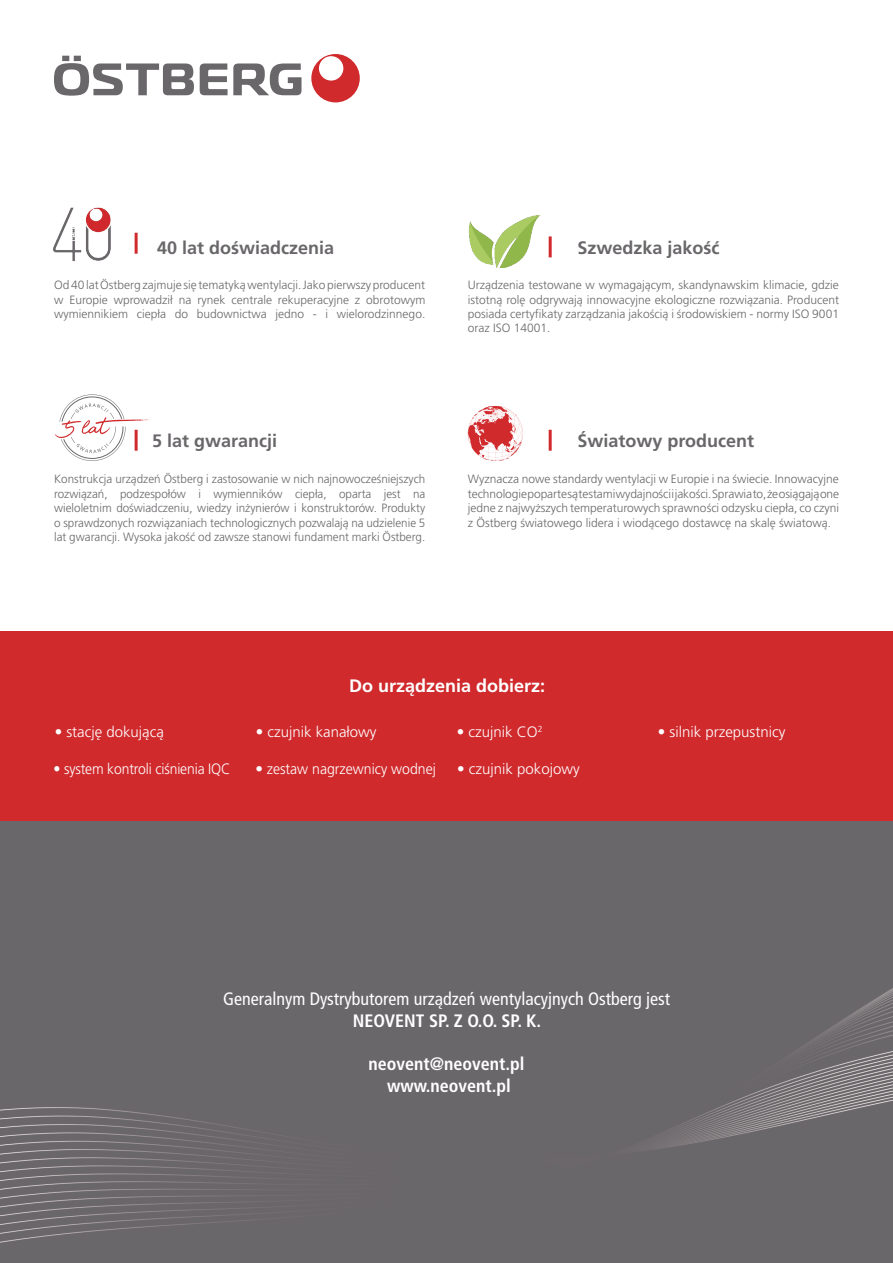
<style>
.page{position:relative;width:893px;height:1263px;background:#fff}
.page>*{position:absolute;margin:0;border:0;box-sizing:border-box;transform-origin:0 0}
.t1{font:700 18px "Frutiger LT Pro";color:#6a676a}
.t2{font:condensed 18px "Frutiger LT Pro";color:#fff}
.t3{font:700 condensed 18px/21.6px "Frutiger LT Pro";color:#fff;text-align:center}
.t4{font:700 18px "Frutiger LT Pro";color:#fff}
.t5{font:300 15px "Frutiger LT Pro";color:#fff}
.t6{font:300 15px "Frutiger LT Pro";color:#fff;scale:.93 1}
.t7{font:300 15px "Frutiger LT Pro";color:#fff;scale:.94 1}
.t8{font:300 12px/14.4px "Frutiger LT Pro";color:#6a676a;text-align:justify}
.s1{font-family:"Helvetica Neue CE";font-weight:400}
</style>
<div class="page">
<img style="left:0;top:54px;width:893px;height:1209px">
<div style="left:0;top:631px;width:893px;height:190px;background:#d02a2d"></div>
<div style="left:311px;top:54px;width:49px;height:48px;background:#d02a2d;border-radius:50%"></div>
<div style="left:319px;top:56px;width:24px;height:25px;background:#fff;border-radius:50%"></div>
<svg style="left:54px;top:56px;width:140px;height:40px"></svg>
<svg style="left:200px;top:63px;width:101px;height:32px"></svg>
<img style="left:53px;top:201px;width:60px;height:64px">
<img style="left:468px;top:213px;width:73px;height:55px">
<svg style="left:468px;top:406px;width:55px;height:55px"></svg>
<hr style="left:135px;top:233px;width:3px;height:21px;background:#d02a2d">
<hr style="left:549px;top:430px;width:3px;height:21px;background:#d02a2d">
<hr style="left:549px;top:236px;width:3px;height:21px;background:#d02a2d">
<svg style="left:55px;top:394px;width:97px;height:67px"></svg>
<h1 class="t1" style="left:157px;top:237px;width:179px">40 lat doświadczenia</h1>
<h1 class="t1" style="left:577px;top:237px;width:144px">Szwedzka jakość</h1>
<p class="t8" style="left:54px;top:278px;width:373px">Od 40 lat Östberg zajmuje się tematyką wentylacji. Jako pierwszy producent w Europie wprowadził na rynek centrale rekuperacyjne z obrotowym wymiennikiem ciepła do budownictwa jedno - i wielorodzinnego.</p>
<p class="t8" style="left:468px;top:278px;width:373px">Urządzenia testowane w wymagającym, skandynawskim klimacie, gdzie istotną rolę odgrywają innowacyjne ekologiczne rozwiązania. Producent posiada certyfikaty zarządzania jakością i środowiskiem - normy ISO 9001 oraz ISO 14001.</p>
<h1 class="t1" style="left:152px;top:430px;width:127px">5 lat gwarancji</h1>
<h1 class="t1" style="left:577px;top:430px;width:178px">Światowy producent</h1>
<p class="t8" style="left:54px;top:472px;width:373px">Konstrukcja urządzeń Östberg i zastosowanie w nich najnowocześniejszych rozwiązań, podzespołów i wymienników ciepła, oparta jest na wieloletnim doświadczeniu, wiedzy inżynierów i konstruktorów. Produkty o sprawdzonych rozwiązaniach technologicznych pozwalają na udzielenie 5 lat gwarancji. Wysoka jakość od zawsze stanowi fundament marki Östberg.</p>
<p class="t8" style="left:468px;top:472px;width:373px">Wyznacza nowe standardy wentylacji w Europie i na świecie. Innowacyjne technologie poparte są testami wydajności i jakości. Sprawia to, że osiągają one jedne z najwyższych temperaturowych sprawności odzysku ciepła, co czyni z Östberg światowego lidera i wiodącego dostawcę na skalę światową.</p>
<h1 class="t4" style="left:349px;top:674px;width:198px">Do urządzenia dobierz:</h1>
<p class="t5" style="left:55px;top:723px;width:111px"><span class="s1">•</span> stację dokującą</p>
<p class="t5" style="left:256px;top:723px;width:122px"><span class="s1">•</span> czujnik kanałowy</p>
<p class="t5" style="left:457px;top:723px;width:87px"><span class="s1">•</span> czujnik CO<sup>2</sup></p>
<p class="t5" style="left:658px;top:723px;width:129px"><span class="s1">•</span> silnik przepustnicy</p>
<p class="t6" style="left:54px;top:760px;width:192px"><span class="s1">•</span> system kontroli ciśnienia IQC</p>
<p class="t7" style="left:255px;top:760px;width:194px"><span class="s1">•</span> zestaw nagrzewnicy wodnej</p>
<p class="t5" style="left:457px;top:760px;width:124px"><span class="s1">•</span> czujnik pokojowy</p>
<h1 class="t2" style="left:223px;top:989px;width:449px">Generalnym Dystrybutorem urządzeń wentylacyjnych Ostberg jest</h1>
<h1 class="t3" style="left:353px;top:1010px;width:190px">NEOVENT SP. Z O.O. SP. K.</h1>
<h1 class="t3" style="left:369px;top:1053px;width:158px">neovent@neovent.pl www.neovent.pl</h1>
</div>
